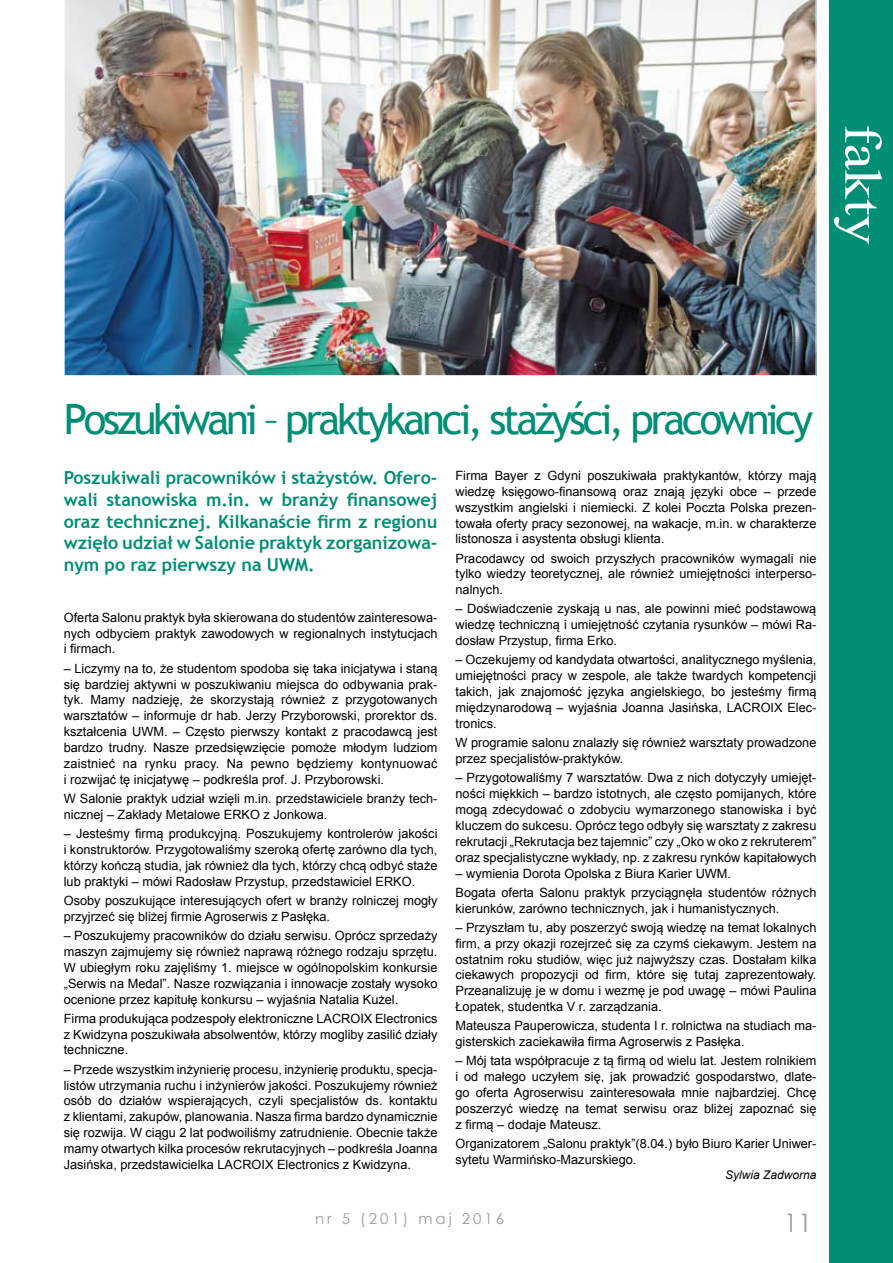
<style>
.page{position:relative;width:893px;height:1263px;background:#fff}
.page>*{position:absolute;margin:0;border:0;box-sizing:border-box;transform-origin:0 0}
.t1{font:52.65px "Times New Roman";color:#fff;scale:1.11 1}
.t2{font:42px "Trebuchet MS";letter-spacing:-.08em;color:#008f74}
.t3{font:25.5px "Century Gothic";color:#9c9d9f}
.t4{font:700 18px/21.6px "Trebuchet MS";letter-spacing:-.005em;color:#008f74;text-align:justify}
.t5{font:15px "Century Gothic";letter-spacing:.2em;color:#9c9d9f}
.t6{font:12.75px/15.9px "Arial";color:#000;text-align:justify}
.t7{font:italic 12px "Arial";color:#000}
</style>
<div class="page">
<div style="left:829px;top:0;width:64px;height:1263px;background:#008f74"></div>
<img style="left:64px;top:0;width:752px;height:376px">
<h1 class="t1" style="left:898px;top:124px;width:110px;rotate:90deg">fakty</h1>
<h2 class="t2" style="left:64px;top:394px;width:751px">Poszukiwani – praktykanci, stażyści, pracownicy</h2>
<p class="t6" style="left:455px;top:467px;width:362px">Firma Bayer z Gdyni poszukiwała praktykantów, którzy mają wiedzę księgowo-finansową oraz znają języki obce – przede wszystkim angielski i niemiecki. Z kolei Poczta Polska prezen&shy;towała oferty pracy sezonowej, na wakacje, m.in. w charakterze listonosza i asystenta obsługi klienta.</p>
<p class="t6" style="left:455px;top:550px;width:362px">Pracodawcy od swoich przyszłych pracowników wymagali nie tylko wiedzy teoretycznej, ale również umiejętności interperso&shy;nalnych.</p>
<p class="t6" style="left:455px;top:601px;width:362px">– Doświadczenie zyskają u nas, ale powinni mieć podstawową wiedzę techniczną i umiejętność czytania rysunków – mówi Ra&shy;dosław Przystup, firma Erko.</p>
<p class="t6" style="left:455px;top:652px;width:362px">– Oczekujemy od kandydata otwartości, analitycznego myślenia, umiejętności pracy w zespole, ale także twardych kompetencji takich, jak znajomość języka angielskiego, bo jesteśmy firmą międzynarodową – wyjaśnia Joanna Jasińska, LACROIX Elec&shy;tronics.</p>
<p class="t6" style="left:455px;top:735px;width:362px">W programie salonu znalazły się również warsztaty prowadzone przez specjalistów-praktyków.</p>
<p class="t6" style="left:455px;top:770px;width:362px">– Przygotowaliśmy 7 warsztatów. Dwa z nich dotyczyły umiejęt&shy;ności miękkich – bardzo istotnych, ale często pomijanych, które mogą zdecydować o zdobyciu wymarzonego stanowiska i być kluczem do sukcesu. Oprócz tego odbyły się warsztaty z zakresu rekrutacji „Rekrutacja bez tajemnic” czy „Oko w oko z rekruterem” oraz specjalistyczne wykłady, np. z zakresu rynków kapitałowych</p>
<p class="t6" style="left:455px;top:864px;width:362px;line-height:19.2px">– wymienia Dorota Opolska z Biura Karier UWM.<br>Bogata oferta Salonu praktyk przyciągnęła studentów różnych</p>
<p class="t6" style="left:455px;top:900px;width:325px">kierunków, zarówno technicznych, jak i humanistycznych.</p>
<p class="t6" style="left:455px;top:919px;width:362px">– Przyszłam tu, aby poszerzyć swoją wiedzę na temat lokalnych firm, a przy okazji rozejrzeć się za czymś ciekawym. Jestem na ostatnim roku studiów, więc już najwyższy czas. Dostałam kilka ciekawych propozycji od firm, które się tutaj zaprezentowały.<br>Przeanalizuję je w domu i wezmę je pod uwagę – mówi Paulina Łopatek, studentka V r. zarządzania.</p>
<p class="t6" style="left:455px;top:1018px;width:362px">Mateusza Pauperowicza, studenta I r. rolnictwa na studiach ma&shy;gisterskich zaciekawiła firma Agroserwis z Pasłęka.</p>
<p class="t6" style="left:455px;top:1053px;width:362px">– Mój tata współpracuje z tą firmą od wielu lat. Jestem rolnikiem i od małego uczyłem się, jak prowadzić gospodarstwo, dlate&shy;go oferta Agroserwisu zainteresowała mnie najbardziej. Chcę poszerzyć wiedzę na temat serwisu oraz bliżej zapoznać się z firmą – dodaje Mateusz.</p>
<p class="t6" style="left:455px;top:1136px;width:362px">Organizatorem „Salonu praktyk”(8.04.) było Biuro Karier Uniwer&shy;sytetu Warmińsko-Mazurskiego.</p>
<p class="t7" style="left:725px;top:1166px;width:93px">Sylwia Zadworna</p>
<h3 class="t4" style="left:64px;top:467px;width:375px">Poszukiwali pracowników i stażystów. Ofero&shy;wali stanowiska m.in. w branży finansowej oraz technicznej. Kilkanaście firm z regionu wzięło udział w Salonie praktyk zorganizowa&shy;nym po raz pierwszy na UWM.</h3>
<p class="t6" style="left:64px;top:609px;width:375px">Oferta Salonu praktyk była skierowana do studentów zainteresowa&shy;nych odbyciem praktyk zawodowych w regionalnych instytucjach i firmach.</p>
<p class="t6" style="left:64px;top:660px;width:375px">– Liczymy na to, że studentom spodoba się taka inicjatywa i staną się bardziej aktywni w poszukiwaniu miejsca do odbywania prak&shy;tyk. Mamy nadzieję, że skorzystają również z przygotowanych warsztatów – informuje dr hab. Jerzy Przyborowski, prorektor ds. kształcenia UWM. – Często pierwszy kontakt z pracodawcą jest bardzo trudny. Nasze przedsięwzięcie pomoże młodym ludziom zaistnieć na rynku pracy. Na pewno będziemy kontynuować i rozwijać tę inicjatywę – podkreśla prof. J. Przyborowski.</p>
<p class="t6" style="left:64px;top:791px;width:375px">W Salonie praktyk udział wzięli m.in. przedstawiciele branży tech&shy;nicznej – Zakłady Metalowe ERKO z Jonkowa.</p>
<p class="t6" style="left:64px;top:826px;width:375px">– Jesteśmy firmą produkcyjną. Poszukujemy kontrolerów jakości i konstruktorów. Przygotowaliśmy szeroką ofertę zarówno dla tych, którzy kończą studia, jak również dla tych, którzy chcą odbyć staże lub praktyki – mówi Radosław Przystup, przedstawiciel ERKO.</p>
<p class="t6" style="left:64px;top:892px;width:375px">Osoby poszukujące interesujących ofert w branży rolniczej mogły przyjrzeć się bliżej firmie Agroserwis z Pasłęka.</p>
<p class="t6" style="left:64px;top:928px;width:375px">– Poszukujemy pracowników do działu serwisu. Oprócz sprzedaży maszyn zajmujemy się również naprawą różnego rodzaju sprzętu.<br>W ubiegłym roku zajęliśmy 1. miejsce w ogólnopolskim konkursie „Serwis na Medal”. Nasze rozwiązania i innowacje zostały wysoko ocenione przez kapitułę konkursu – wyjaśnia Natalia Kużel.</p>
<p class="t6" style="left:64px;top:1010px;width:375px">Firma produkująca podzespoły elektroniczne LACROIX Electronics z Kwidzyna poszukiwała absolwentów, którzy mogliby zasilić działy techniczne.</p>
<p class="t6" style="left:64px;top:1061px;width:375px">– Przede wszystkim inżynierię procesu, inżynierię produktu, specja&shy;listów utrzymania ruchu i inżynierów jakości. Poszukujemy również osób do działów wspierających, czyli specjalistów ds. kontaktu z klientami, zakupów, planowania. Nasza firma bardzo dynamicznie się rozwija. W ciągu 2 lat podwoiliśmy zatrudnienie. Obecnie także mamy otwartych kilka procesów rekrutacyjnych – podkreśla Joanna Jasińska, przedstawicielka LACROIX Electronics z Kwidzyna.</p>
<p class="t5" style="left:315px;top:1208px;width:191px">nr 5 (201) maj 2016</p>
<h3 class="t3" style="left:784px;top:1205px;width:30px">11</h3>
</div>
